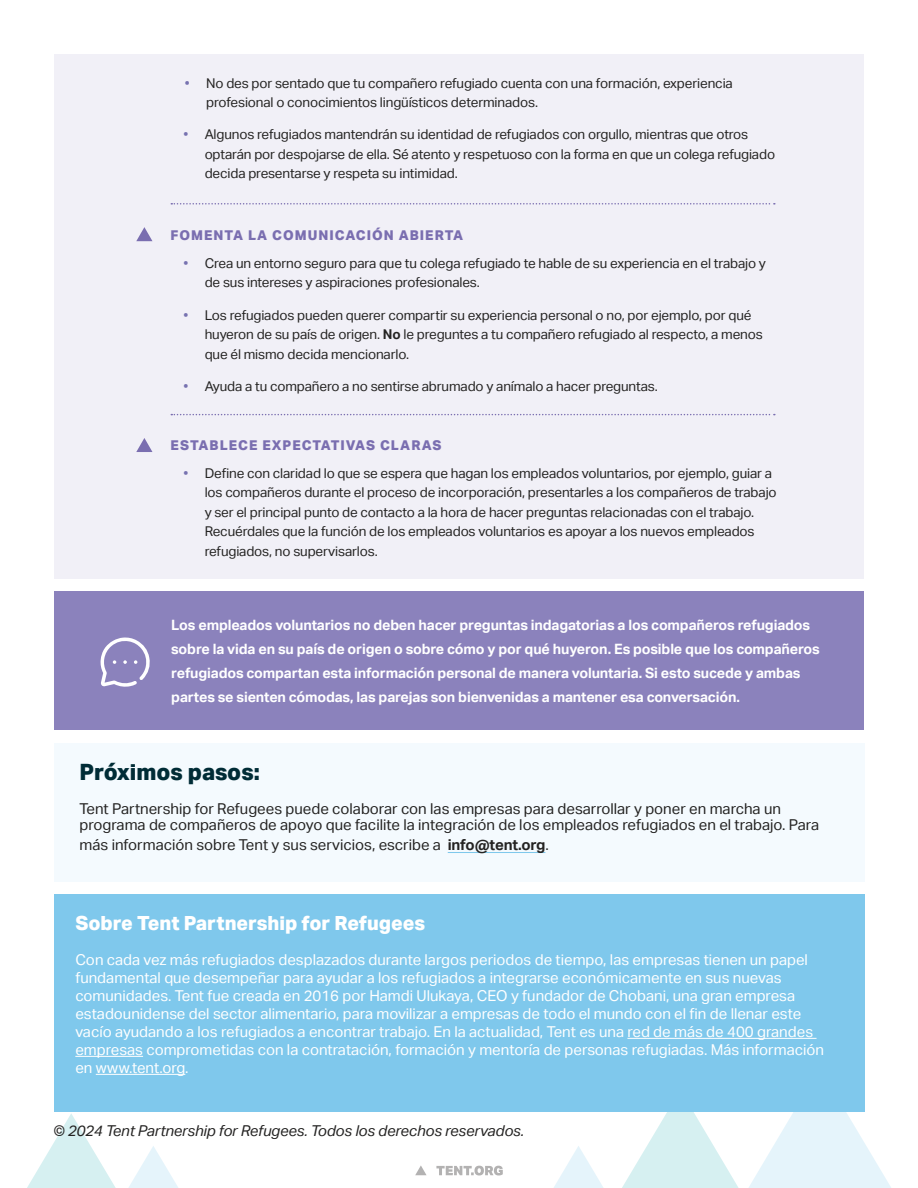
<style>
.page{position:relative;width:918px;height:1188px;background:#fff}
.page>*{position:absolute;margin:0;border:0;box-sizing:border-box;transform-origin:0 0}
.t1{font:800 22.5px "Aktiv Grotesk";color:#002c36}
.t2{font:800 19.5px "Aktiv Grotesk";color:#fff}
.t3{font:15px/18px "Aktiv Grotesk";color:#fff}
.t4{font:15px/16.5px "Aktiv Grotesk";color:#242322}
.t5{font:italic 15px "Aktiv Grotesk";letter-spacing:-.01em;color:#242322}
.t6{font:700 14.25px/24px "Aktiv Grotesk";letter-spacing:-.01em;color:#fff}
.t7{font:13.5px/19.5px "Aktiv Grotesk";letter-spacing:-.01em;color:#242322}
.t8{font:800 13.5px "Aktiv Grotesk";letter-spacing:.075em;color:#7a6eb0}
.s1{color:#7772b0}
.s2{font-weight:700}
</style>
<div class="page">
<svg style="left:622px;top:1112px;width:117px;height:76px"></svg>
<svg style="left:749px;top:1068px;width:142px;height:120px"></svg>
<svg style="left:27px;top:1113px;width:89px;height:75px"></svg>
<svg style="left:128px;top:1146px;width:50px;height:42px"></svg>
<div style="left:54px;top:54px;width:810px;height:524px;background:#f1f0f7"></div>
<svg style="left:554px;top:1146px;width:50px;height:42px"></svg>
<svg style="left:415px;top:1165px;width:12px;height:10px"></svg>
<svg style="left:436px;top:1166px;width:67px;height:9px"></svg>
<svg style="left:171px;top:203px;width:604px;height:2px"></svg>
<svg style="left:171px;top:414px;width:604px;height:1px"></svg>
<svg style="left:136px;top:227px;width:16px;height:14px"></svg>
<svg style="left:136px;top:438px;width:16px;height:14px"></svg>
<div style="left:54px;top:591px;width:810px;height:139px;background:#8b82bc"></div>
<svg style="left:100px;top:637px;width:50px;height:50px"></svg>
<div style="left:54px;top:743px;width:810px;height:139px;background:#f4fafe"></div>
<hr style="left:448px;top:852px;width:97px;height:1px;background:#7fc8ec">
<div style="left:54px;top:895px;width:810px;height:217px;background:#7fc8ec"></div>
<hr style="left:627px;top:1038px;width:190px;height:1px;background:#fff">
<hr style="left:75px;top:1056px;width:68px;height:1px;background:#fff">
<hr style="left:96px;top:1074px;width:89px;height:1px;background:#fff">
<p class="t7" style="left:206px;top:73px;width:528px;text-indent:-21px"><span class="s1">•</span> No des por sentado que tu compañero refugiado cuenta con una formación, experiencia profesional o conocimientos lingüísticos determinados.</p>
<p class="t7" style="left:205px;top:125px;width:572px;text-indent:-21px"><span class="s1">•</span> Algunos refugiados mantendrán su identidad de refugiados con orgullo, mientras que otros optarán por despojarse de ella. Sé atento y respetuoso con la forma en que un colega refugiado decida presentarse y respeta su intimidad.</p>
<p class="t8" style="left:171px;top:227px;width:294px">FOMENTA LA COMUNICACIÓN ABIERTA</p>
<p class="t7" style="left:205px;top:254px;width:563px;text-indent:-21px"><span class="s1">•</span> Crea un entorno seguro para que tu colega refugiado te hable de su experiencia en el trabajo y de sus intereses y aspiraciones profesionales.</p>
<p class="t7" style="left:205px;top:305px;width:560px;text-indent:-21px"><span class="s1">•</span> Los refugiados pueden querer compartir su experiencia personal o no, por ejemplo, por qué huyeron de su país de origen. <span class="s2">No</span> le preguntes a tu compañero refugiado al respecto, a menos que él mismo decida mencionarlo.</p>
<p class="t7" style="left:183px;top:377px;width:476px"><span class="s1">•</span> Ayuda a tu compañero a no sentirse abrumado y anímalo a hacer preguntas.</p>
<p class="t8" style="left:171px;top:437px;width:273px">ESTABLECE EXPECTATIVAS CLARAS</p>
<p class="t7" style="left:205px;top:464px;width:574px;text-indent:-21px"><span class="s1">•</span> Define con claridad lo que se espera que hagan los empleados voluntarios, por ejemplo, guiar a los compañeros durante el proceso de incorporación, presentarles a los compañeros de trabajo y ser el principal punto de contacto a la hora de hacer preguntas relacionadas con el trabajo.<br>Recuérdales que la función de los empleados voluntarios es apoyar a los nuevos empleados refugiados, no supervisarlos.</p>
<p class="t6" style="left:171px;top:613px;width:650px">Los empleados voluntarios no deben hacer preguntas indagatorias a los compañeros refugiados sobre la vida en su país de origen o sobre cómo y por qué huyeron. Es posible que los compañeros refugiados compartan esta información personal de manera voluntaria. Si esto sucede y ambas partes se sienten cómodas, las parejas son bienvenidas a mantener esa conversación.</p>
<h1 class="t1" style="left:80px;top:758px;width:182px">Próximos pasos:</h1>
<p class="t4" style="left:80px;top:800px;width:741px">Tent Partnership for Refugees puede colaborar con las empresas para desarrollar y poner en marcha un programa de compañeros de apoyo que facilite la integración de los empleados refugiados en el trabajo. Para</p>
<p class="t4" style="left:80px;top:836px;width:471px">más información sobre Tent y sus servicios, escribe a <span class="s2">info@tent.org</span>.</p>
<h2 class="t2" style="left:75px;top:910px;width:351px">Sobre Tent Partnership for Refugees</h2>
<p class="t3" style="left:75px;top:951px;width:750px">Con cada vez más refugiados desplazados durante largos periodos de tiempo, las empresas tienen un papel fundamental que desempeñar para ayudar a los refugiados a integrarse económicamente en sus nuevas comunidades. Tent fue creada en 2016 por Hamdi Ulukaya, CEO y fundador de Chobani, una gran empresa estadounidense del sector alimentario, para movilizar a empresas de todo el mundo con el fin de llenar este vacío ayudando a los refugiados a encontrar trabajo. En la actualidad, Tent es una red de más de 400 grandes empresas comprometidas con la contratación, formación y mentoría de personas refugiadas. Más información en www.tent.org.</p>
<p class="t5" style="left:53px;top:1122px;width:473px">© 2024 Tent Partnership for Refugees. Todos los derechos reservados.</p>
</div>
